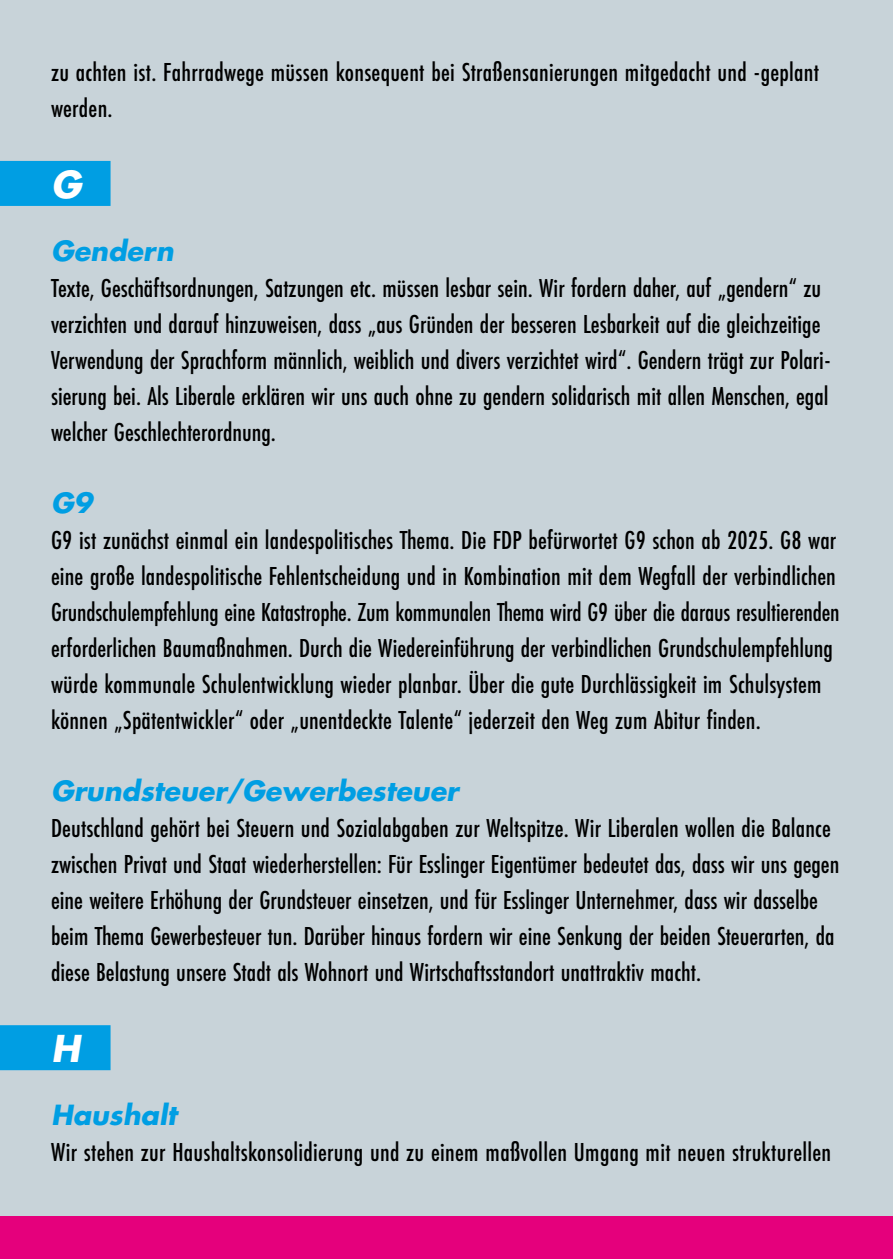
<style>
.page{position:relative;width:893px;height:1259px;background:#c8d3d9}
.page>*{position:absolute;margin:0;border:0;box-sizing:border-box;transform-origin:0 0}
.t1{font:italic 700 36px "Futura";color:#fff}
.t2{font:500 27px/36px "Futura PT Cond";color:#000}
.t3{font:italic 700 27px "Futura";color:#009ee3}
</style>
<div class="page">
<div style="left:0;top:1216px;width:893px;height:43px;background:#e5007c"></div>
<div style="left:0;top:161px;width:111px;height:45px;background:#009ee3"></div>
<div style="left:0;top:1025px;width:111px;height:45px;background:#009ee3"></div>
<p class="t2" style="left:51px;top:53px;width:770px">zu achten ist. Fahrradwege müssen konsequent bei Straßensanierungen mitgedacht und -geplant werden.</p>
<h1 class="t1" style="left:51px;top:159px;width:32px">G</h1>
<p class="t3" style="left:51px;top:232px;width:124px">Gendern</p>
<p class="t2" style="left:51px;top:269px;width:781px">Texte, Geschäftsordnungen, Satzungen etc. müssen lesbar sein. Wir fordern daher, auf „gendern“ zu verzichten und darauf hinzuweisen, dass „aus Gründen der besseren Lesbarkeit auf die gleichzeitige Verwendung der Sprachform männlich, weiblich und divers verzichtet wird“. Gendern trägt zur Polari&shy;sierung bei. Als Liberale erklären wir uns auch ohne zu gendern solidarisch mit allen Menschen, egal welcher Geschlechterordnung.</p>
<p class="t3" style="left:51px;top:484px;width:43px">G9</p>
<p class="t2" style="left:51px;top:521px;width:790px">G9 ist zunächst einmal ein landespolitisches Thema. Die FDP befürwortet G9 schon ab 2025. G8 war eine große landespolitische Fehlentscheidung und in Kombination mit dem Wegfall der verbindlichen Grundschulempfehlung eine Katastrophe. Zum kommunalen Thema wird G9 über die daraus resultierenden erforderlichen Baumaßnahmen. Durch die Wiedereinführung der verbindlichen Grundschulempfehlung würde kommunale Schulentwicklung wieder planbar. Über die gute Durchlässigkeit im Schulsystem können „Spätentwickler“ oder „unentdeckte Talente“ jederzeit den Weg zum Abitur finden.</p>
<p class="t3" style="left:51px;top:772px;width:409px">Grundsteuer/Gewerbesteuer</p>
<p class="t2" style="left:51px;top:809px;width:790px">Deutschland gehört bei Steuern und Sozialabgaben zur Weltspitze. Wir Liberalen wollen die Balance zwischen Privat und Staat wiederherstellen: Für Esslinger Eigentümer bedeutet das, dass wir uns gegen eine weitere Erhöhung der Grundsteuer einsetzen, und für Esslinger Unternehmer, dass wir dasselbe beim Thema Gewerbesteuer tun. Darüber hinaus fordern wir eine Senkung der beiden Steuerarten, da diese Belastung unsere Stadt als Wohnort und Wirtschaftsstandort unattraktiv macht.</p>
<h1 class="t1" style="left:51px;top:1023px;width:30px">H</h1>
<p class="t3" style="left:51px;top:1096px;width:127px">Haushalt</p>
<p class="t2" style="left:51px;top:1133px;width:782px">Wir stehen zur Haushaltskonsolidierung und zu einem maßvollen Umgang mit neuen strukturellen</p>
</div>
